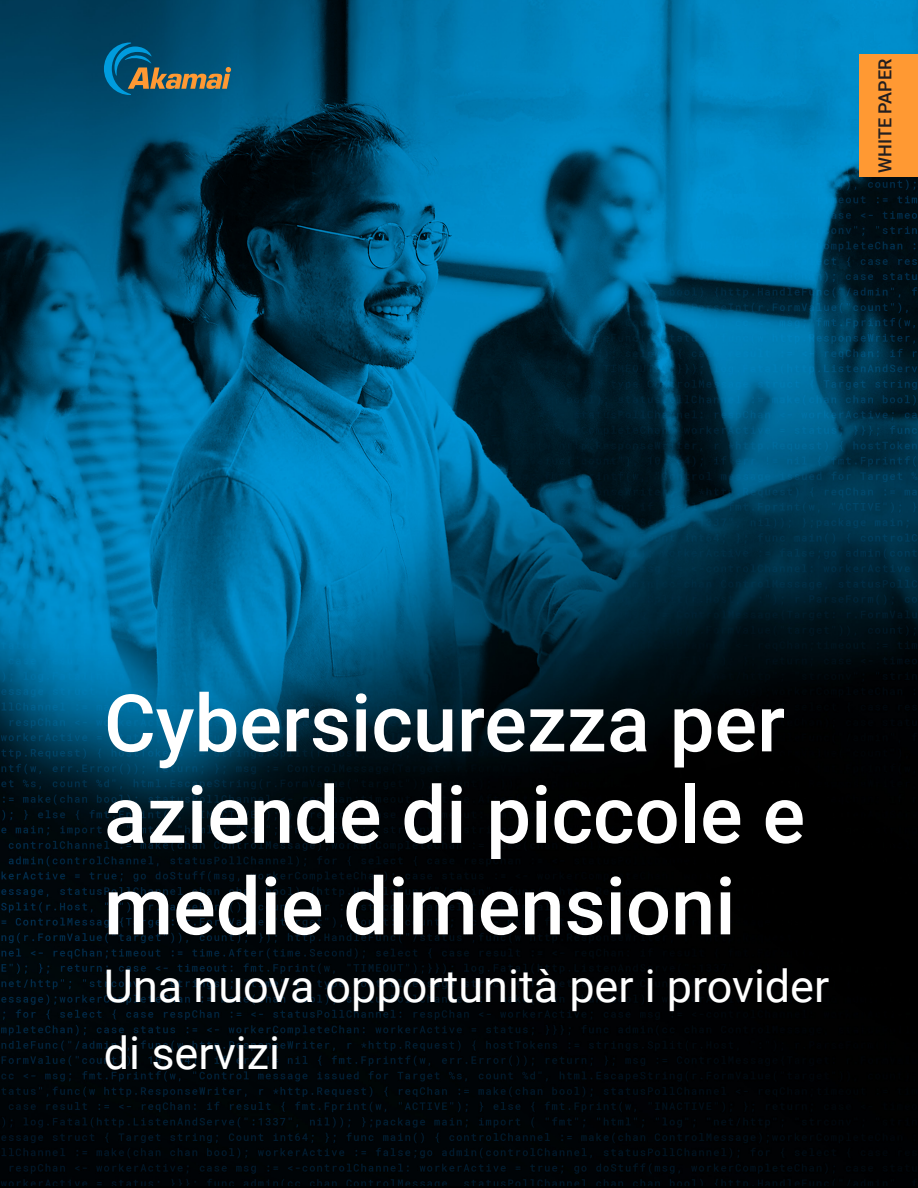
<style>
.page{position:relative;width:918px;height:1188px;background:#fff}
.page>*{position:absolute;margin:0;border:0;box-sizing:border-box;transform-origin:0 0}
.t1{font:500 79.5px/91.5px "Roboto";color:#fff}
.t2{font:45px/67.5px "Roboto";color:#fff}
.t3{font:500 18px "Roboto";color:#231f20}
</style>
<div class="page">
<img style="left:0;top:0;width:918px;height:1186px">
<svg style="left:104px;top:43px;width:127px;height:52px;background:#2a6171"></svg>
<div style="left:860px;top:54px;width:58px;height:123px;background:#f93"></div>
<p class="t3" style="left:873px;top:173px;width:115px;rotate:-90deg">WHITE PAPER</p>
<p class="t1" style="left:104px;top:674px;width:703px">Cybersicurezza per aziende di piccole e medie dimensioni</p>
<p class="t2" style="left:104px;top:950px;width:727px">Una nuova opportunità per i provider di servizi</p>
</div>
